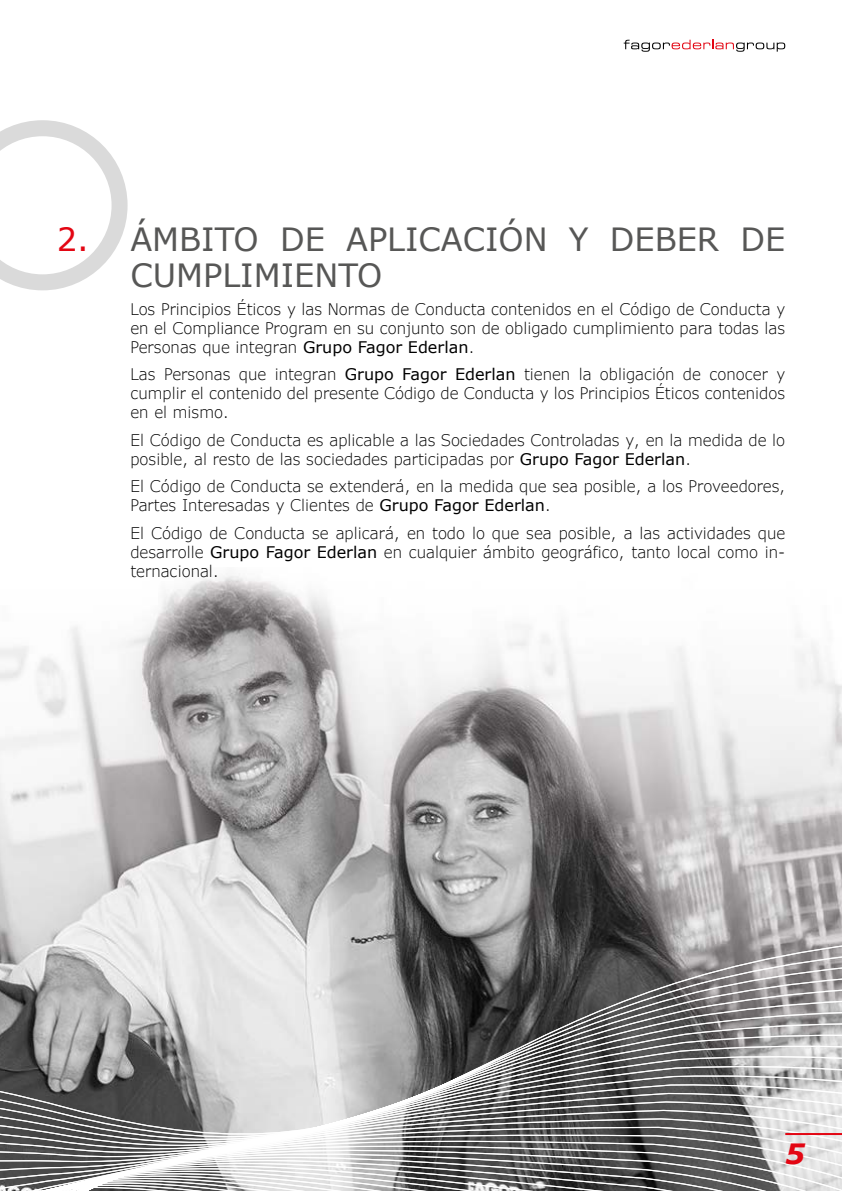
<style>
.page{position:relative;width:842px;height:1191px;background:#fff}
.page>*{position:absolute;margin:0;border:0;box-sizing:border-box;transform-origin:0 0}
.t1{font:32px/36px "Verdana";color:#575756}
.t2{font:italic 700 28px "Verdana";color:#e30613}
.t3{font:300 16px/19px "Verdana Pro W01";color:#000;text-align:justify}
.s1{color:#e30613}
.s2{font-family:"Verdana";font-weight:400}
</style>
<div class="page">
<svg style="left:0;top:120px;width:128px;height:170px"></svg>
<img style="left:0;top:575px;width:842px;height:317px">
<svg style="left:624px;top:40px;width:161px;height:12px"></svg>
<svg style="left:0;top:892px;width:842px;height:299px;background:#9b9b9b"></svg>
<hr style="left:785px;top:1133px;width:57px;height:2px;background:#e30613">
<h1 class="t1" style="left:130px;top:221px;width:656px;text-indent:-74px"><span class="s1">2.</span> ÁMBITO DE APLICACIÓN Y DEBER DE<br>CUMPLIMIENTO</h1>
<p class="t3" style="left:130px;top:299px;width:656px">Los Principios Éticos y las Normas de Conducta contenidos en el Código de Conducta y en el Compliance Program en su conjunto son de obligado cumplimiento para todas las Personas que integran <span class="s2">Grupo Fagor Ederlan</span>.</p>
<p class="t3" style="left:130px;top:364px;width:656px">Las Personas que integran <span class="s2">Grupo Fagor Ederlan</span> tienen la obligación de conocer y cumplir el contenido del presente Código de Conducta y los Principios Éticos contenidos en el mismo.</p>
<p class="t3" style="left:130px;top:430px;width:656px">El Código de Conducta es aplicable a las Sociedades Controladas y, en la medida de lo posible, al resto de las sociedades participadas por <span class="s2">Grupo Fagor Ederlan</span>.</p>
<p class="t3" style="left:130px;top:476px;width:656px">El Código de Conducta se extenderá, en la medida que sea posible, a los Proveedores,<br>Partes Interesadas y Clientes de <span class="s2">Grupo Fagor Ederlan</span>.</p>
<p class="t3" style="left:130px;top:523px;width:656px">El Código de Conducta se aplicará, en todo lo que sea posible, a las actividades que desarrolle <span class="s2">Grupo Fagor Ederlan</span> en cualquier ámbito geográfico, tanto local como in&shy;ternacional.</p>
<h2 class="t2" style="left:785px;top:1134px;width:21px">5</h2>
</div>
